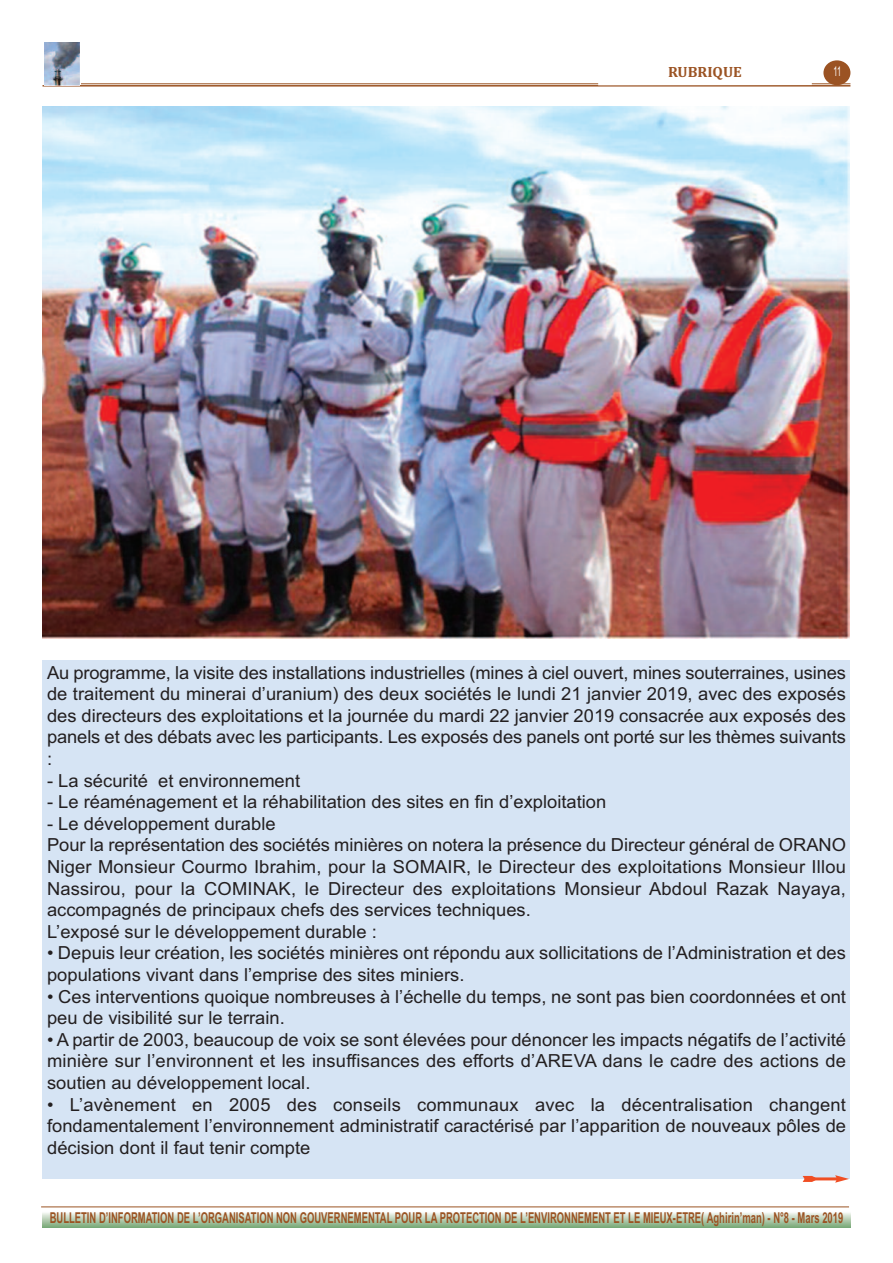
<style>
.page{position:relative;width:893px;height:1263px;background:#fff}
.page>*{position:absolute;margin:0;border:0;box-sizing:border-box;transform-origin:0 0}
.t1{font:18px/21.6px "Arial";color:#231f20;text-align:justify}
.t2{font:700 15px "Arial";color:#9b5323;scale:.63 1}
.t3{font:700 15px "Cambria";color:#9b5323}
.t4{font:13.5px "Arial";color:#fff;scale:.55 1}
</style>
<div class="page">
<hr style="left:43px;top:84px;width:807px;height:1px;background:#9b5323">
<hr style="left:43px;top:85px;width:807px;height:2px;background:#9b5323">
<div style="left:823px;top:60px;width:27px;height:25px;background:#9b5323;border-radius:50%"></div>
<div style="left:598px;top:60px;width:214px;height:25px;background:#fff"></div>
<hr style="left:41px;top:1206px;width:808px;height:1px;background:#9b5323">
<svg style="left:43px;top:1213px;width:807px;height:14px;background:#b4cdb1"></svg>
<div style="left:43px;top:42px;width:38px;height:43px;background:#fff"></div>
<img style="left:44px;top:42px;width:36px;height:43px">
<div style="left:43px;top:661px;width:807px;height:518px;background:#d6e4f4"></div>
<img style="left:43px;top:106px;width:807px;height:532px">
<hr style="left:814px;top:1177px;width:24px;height:3px;background:#f04e23">
<svg style="left:803px;top:1176px;width:12px;height:6px"></svg>
<svg style="left:835px;top:1175px;width:14px;height:8px"></svg>
<p class="t3" style="left:668px;top:63px;width:75px">RUBRIQUE</p>
<p class="t4" style="left:833px;top:64px;width:16px">11</p>
<p class="t1" style="left:47px;top:661px;width:800px">Au programme, la visite des installations industrielles (mines à ciel ouvert, mines souterraines, usines de traitement du minerai d’uranium) des deux sociétés le lundi 21 janvier 2019, avec des exposés des directeurs des exploitations et la journée du mardi 22 janvier 2019 consacrée aux exposés des panels et des débats avec les participants. Les exposés des panels ont porté sur les thèmes suivants :</p>
<p class="t1" style="left:47px;top:769px;width:255px">- La sécurité et environnement</p>
<p class="t1" style="left:47px;top:791px;width:561px">- Le réaménagement et la réhabilitation des sites en fin d’exploitation</p>
<p class="t1" style="left:47px;top:813px;width:800px;text-align:left">- Le développement durable<br>Pour la représentation des sociétés minières on notera la présence du Directeur général de ORANO Niger Monsieur Courmo Ibrahim, pour la SOMAIR, le Directeur des exploitations Monsieur Illou Nassirou, pour la COMINAK, le Directeur des exploitations Monsieur Abdoul Razak Nayaya, accompagnés de principaux chefs des services techniques.<br>L’exposé sur le développement durable :</p>
<p class="t1" style="left:47px;top:942px;width:800px">• Depuis leur création, les sociétés minières ont répondu aux sollicitations de l’Administration et des populations vivant dans l’emprise des sites miniers.</p>
<p class="t1" style="left:47px;top:985px;width:800px">• Ces interventions quoique nombreuses à l’échelle du temps, ne sont pas bien coordonnées et ont peu de visibilité sur le terrain.</p>
<p class="t1" style="left:47px;top:1029px;width:800px">• A partir de 2003, beaucoup de voix se sont élevées pour dénoncer les impacts négatifs de l’activité minière sur l’environnent et les insuffisances des efforts d’AREVA dans le cadre des actions de soutien au développement local.</p>
<p class="t1" style="left:47px;top:1093px;width:800px">• L’avènement en 2005 des conseils communaux avec la décentralisation changent fondamentalement l’environnement administratif caractérisé par l’apparition de nouveaux pôles de décision dont il faut tenir compte</p>
<p class="t2" style="left:50px;top:1209px;width:1261px">BULLETIN D’INFORMATION DE L’ORGANISATION NON GOUVERNEMENTAL POUR LA PROTECTION DE L’ENVIRONNEMENT ET LE MIEUX-ETRE( Aghirin’man) - N°8 - Mars 2019</p>
</div>
